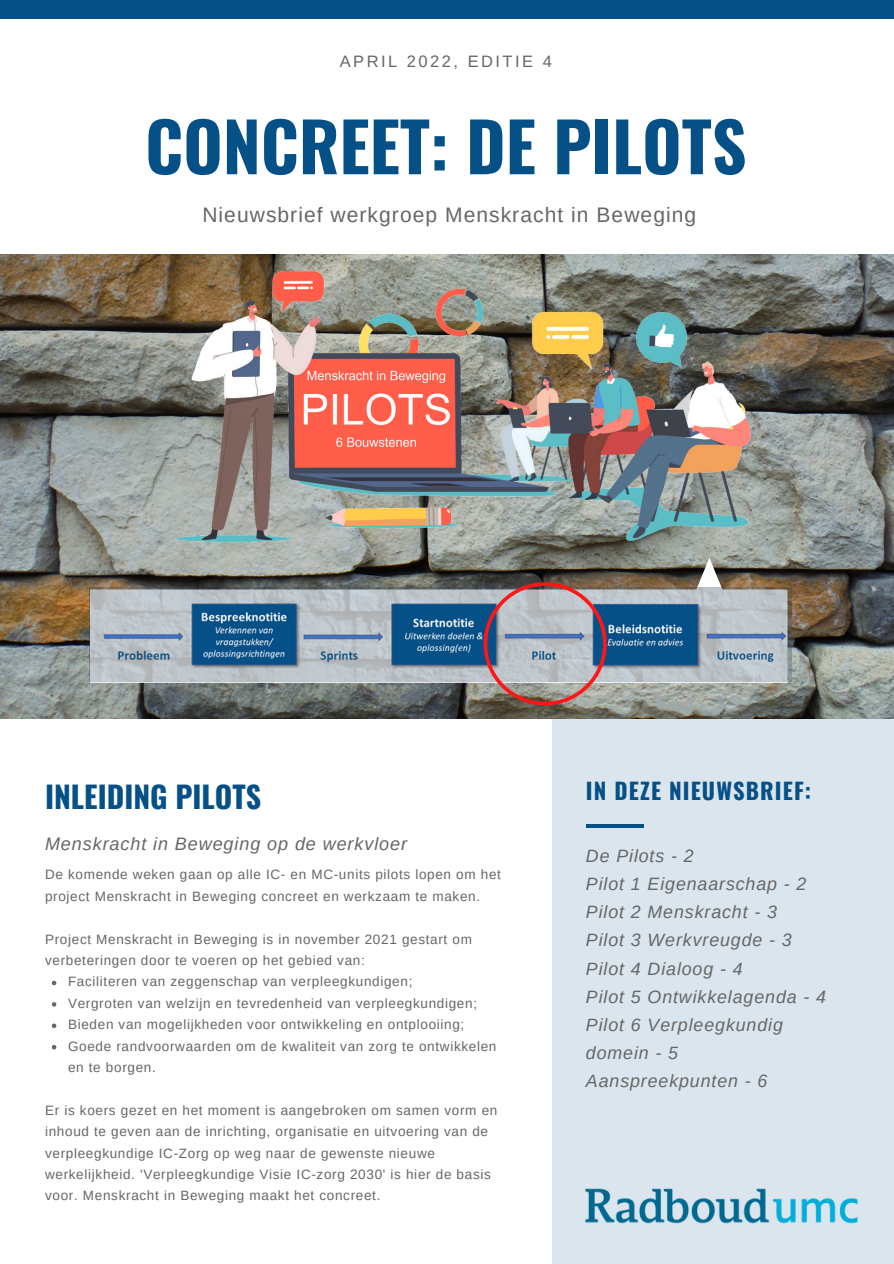
<style>
.page{position:relative;width:894px;height:1264px;background:#fff}
.page>*{position:absolute;margin:0;border:0;box-sizing:border-box;transform-origin:0 0}
.t1{font:700 67.5px "Oswald";color:#055087}
.t2{font:700 30px "Oswald";color:#055087}
.t3{font:700 22.5px "Oswald";letter-spacing:.05em;color:#055087}
.t4{font:21px "Arimo";letter-spacing:.05em;color:#666}
.t5{font:italic 18px "Arimo";letter-spacing:.05em;color:#666}
.t6{font:italic 17.85px/28.2px "Arimo";letter-spacing:.05em;color:#666}
.t7{font:16.5px "Arimo";letter-spacing:.15em;color:#666}
.t8{font:13.5px/21.5px "Arimo";letter-spacing:.05em;color:#666}
</style>
<div class="page">
<div style="left:0;top:0;width:893px;height:19px;background:#055087"></div>
<div style="left:552px;top:718px;width:341px;height:545px;background:#dae5ed"></div>
<svg style="left:586px;top:824px;width:57px;height:3px"></svg>
<img style="left:585px;top:1188px;width:272px;height:35px">
<img style="left:0;top:254px;width:893px;height:464px">
<img style="left:123px;top:254px;width:680px;height:304px">
<img style="left:90px;top:557px;width:697px;height:31px">
<img style="left:89px;top:588px;width:702px;height:94px">
<img style="left:483px;top:582px;width:123px;height:123px">
<svg style="left:52px;top:980px;width:4px;height:5px"></svg>
<svg style="left:52px;top:1002px;width:4px;height:4px"></svg>
<svg style="left:52px;top:1023px;width:4px;height:5px"></svg>
<svg style="left:52px;top:1045px;width:4px;height:4px"></svg>
<p class="t7" style="left:339px;top:52px;width:214px">APRIL 2022, EDITIE 4</p>
<p class="t1" style="left:145px;top:94px;width:602px">CONCREET: DE PILOTS</p>
<p class="t4" style="left:202px;top:203px;width:495px">Nieuwsbrief werkgroep Menskracht in Beweging</p>
<p class="t2" style="left:45px;top:773px;width:218px">INLEIDING PILOTS</p>
<p class="t5" style="left:45px;top:833px;width:363px">Menskracht in Beweging op de werkvloer</p>
<p class="t8" style="left:45px;top:864px;width:457px">De komende weken gaan op alle IC- en MC-units pilots lopen om het project Menskracht in Beweging concreet en werkzaam te maken.</p>
<p class="t8" style="left:45px;top:928px;width:428px">Project Menskracht in Beweging is in november 2021 gestart om verbeteringen door te voeren op het gebied van:</p>
<p class="t8" style="left:68px;top:971px;width:346px">Faciliteren van zeggenschap van verpleegkundigen;</p>
<p class="t8" style="left:68px;top:992px;width:410px">Vergroten van welzijn en tevredenheid van verpleegkundigen;</p>
<p class="t8" style="left:68px;top:1013px;width:398px">Bieden van mogelijkheden voor ontwikkeling en ontplooiing;</p>
<p class="t8" style="left:68px;top:1035px;width:430px">Goede randvoorwaarden om de kwaliteit van zorg te ontwikkelen en te borgen.</p>
<p class="t8" style="left:45px;top:1099px;width:453px">Er is koers gezet en het moment is aangebroken om samen vorm en inhoud te geven aan de inrichting, organisatie en uitvoering van de verpleegkundige IC-Zorg op weg naar de gewenste nieuwe werkelijkheid. 'Verpleegkundige Visie IC-zorg 2030' is hier de basis voor. Menskracht in Beweging maakt het concreet.</p>
<p class="t3" style="left:585px;top:773px;width:227px">IN DEZE NIEUWSBRIEF:</p>
<p class="t6" style="left:585px;top:841px;width:109px">De Pilots - 2</p>
<p class="t6" style="left:585px;top:869px;width:222px">Pilot 1 Eigenaarschap - 2</p>
<p class="t6" style="left:585px;top:897px;width:192px">Pilot 2 Menskracht - 3</p>
<p class="t6" style="left:585px;top:926px;width:207px">Pilot 3 Werkvreugde - 3</p>
<p class="t6" style="left:585px;top:954px;width:158px">Pilot 4 Dialoog - 4</p>
<p class="t6" style="left:585px;top:982px;width:241px">Pilot 5 Ontwikkelagenda - 4</p>
<p class="t6" style="left:585px;top:1010px;width:198px">Pilot 6 Verpleegkundig domein - 5</p>
<p class="t6" style="left:585px;top:1066px;width:183px">Aanspreekpunten - 6</p>
</div>
